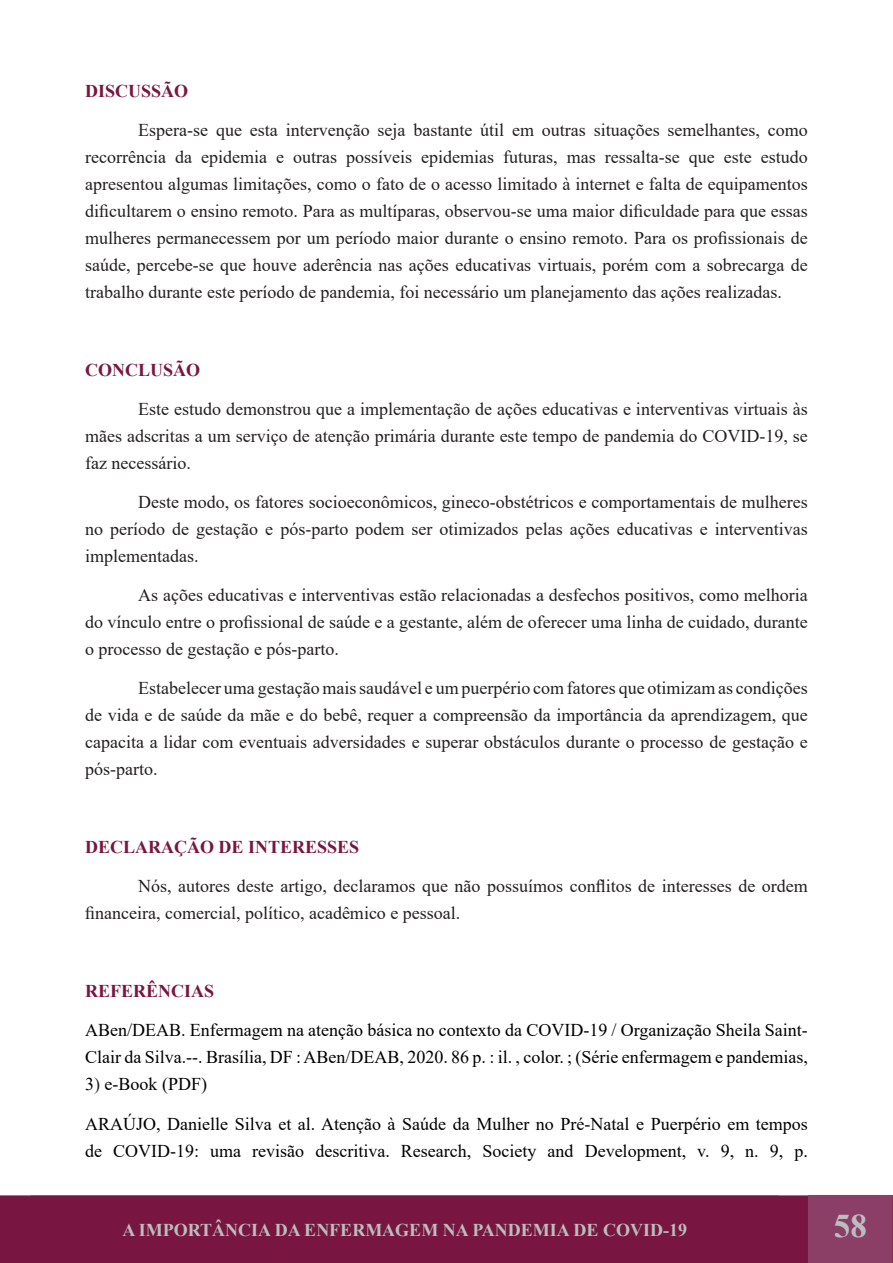
<style>
.page{position:relative;width:893px;height:1263px;background:#fff}
.page>*{position:absolute;margin:0;border:0;box-sizing:border-box;transform-origin:0 0}
.t1{font:700 33px "Times New Roman";color:#bcbdc0}
.t2{font:18px/27px "Times New Roman";color:#231f20;text-align:justify}
.t3{font:18px/27px "Times New Roman";color:#000}
.t4{font:700 18px "Times New Roman";color:#781641}
.t5{font:700 18px "Times New Roman";color:#bcbdc0}
.s1{color:#231f20}
</style>
<div class="page">
<div style="left:0;top:1195px;width:810px;height:68px;background:#781641;border:2px solid #781641"></div>
<div style="left:809px;top:1196px;width:83px;height:66px;background:#8c3f66"></div>
<div style="left:808px;top:1195px;width:85px;height:68px;border:2px solid #8c3f66"></div>
<svg style="left:892px;top:1197px;width:1px;height:66px"></svg>
<p class="t4" style="left:85px;top:78px;width:105px">DISCUSSÃO</p>
<p class="t2" style="left:85px;top:116px;width:724px;text-indent:53px">Espera-se que esta intervenção seja bastante útil em outras situações semelhantes, como recorrência da epidemia e outras possíveis epidemias futuras, mas ressalta-se que este estudo apresentou algumas limitações, como o fato de o acesso limitado à internet e falta de equipamentos dificultarem o ensino remoto. Para as multíparas, observou-se uma maior dificuldade para que essas mulheres permanecessem por um período maior durante o ensino remoto. Para os profissionais de saúde, percebe-se que houve aderência nas ações educativas virtuais, porém com a sobrecarga de trabalho durante este período de pandemia, foi necessário um planejamento das ações realizadas.</p>
<p class="t4" style="left:85px;top:357px;width:117px">CONCLUSÃO</p>
<p class="t2" style="left:85px;top:395px;width:724px;text-indent:53px">Este estudo demonstrou que a implementação de ações educativas e interventivas virtuais às mães adscritas a um serviço de atenção primária durante este tempo de pandemia do COVID-19, se faz necessário.</p>
<p class="t2" style="left:85px;top:488px;width:724px;text-indent:53px">Deste modo, os fatores socioeconômicos, gineco-obstétricos e comportamentais de mulheres no período de gestação e pós-parto podem ser otimizados pelas ações educativas e interventivas implementadas.</p>
<p class="t2" style="left:85px;top:581px;width:724px;text-indent:53px">As ações educativas e interventivas estão relacionadas a desfechos positivos, como melhoria do vínculo entre o profissional de saúde e a gestante, além de oferecer uma linha de cuidado, durante o processo de gestação e pós-parto.</p>
<p class="t2" style="left:85px;top:674px;width:724px;text-indent:53px">Estabelecer uma gestação mais saudável e um puerpério com fatores que otimizam as condições de vida e de saúde da mãe e do bebê, requer a compreensão da importância da aprendizagem, que capacita a lidar com eventuais adversidades e superar obstáculos durante o processo de gestação e pós-parto.</p>
<p class="t4" style="left:85px;top:834px;width:276px">DECLARAÇÃO DE INTERESSES</p>
<p class="t2" style="left:85px;top:872px;width:724px;text-indent:53px">Nós, autores deste artigo, declaramos que não possuímos conflitos de interesses de ordem financeira, comercial, político, acadêmico e pessoal.</p>
<p class="t4" style="left:85px;top:978px;width:131px">REFERÊNCIAS</p>
<p class="t3" style="left:85px;top:1016px;width:724px">ABen/DEAB. Enfermagem na atenção básica no contexto da COVID-19 / Organização Sheila Saint-<br>Clair da Silva.--. Brasília, DF : ABen/DEAB, 2020. 86 p. : il. , color. ; (Série enfermagem e pandemias,</p>
<p class="t3" style="left:85px;top:1070px;width:123px">3<span class="s1">)</span> e-Book (PDF)</p>
<p class="t3" style="left:85px;top:1110px;width:724px">ARAÚJO, Danielle Silva et al. Atenção à Saúde da Mulher no Pré-Natal e Puerpério em tempos de COVID-19: uma revisão descritiva. Research, Society and Development, v. 9, n. 9, p.</p>
<p class="t5" style="left:122px;top:1217px;width:566px">A IMPORTÂNCIA DA ENFERMAGEM NA PANDEMIA DE COVID-19</p>
<h1 class="t1" style="left:834px;top:1202px;width:34px">58</h1>
</div>
